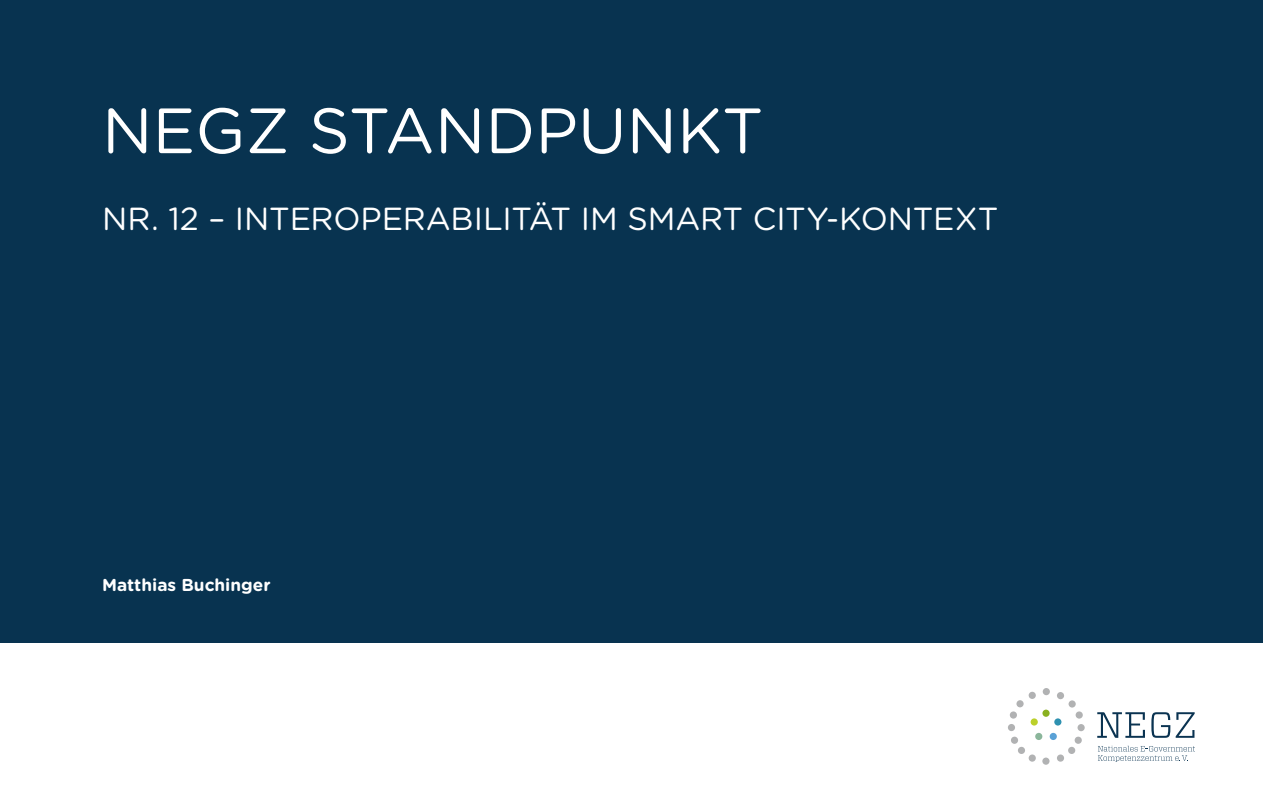
<style>
.page{position:relative;width:1263px;height:808px;background:#fff}
.page>*{position:absolute;margin:0;border:0;box-sizing:border-box;transform-origin:0 0}
.t1{font:63.9px "Gotham Rounded";color:#fff}
.t2{font:31.95px "Gotham Rounded";letter-spacing:-.01em;color:#fff}
.t3{font:700 17.25px "Gotham Rounded";color:#fff}
</style>
<div class="page">
<div style="left:0;top:0;width:1263px;height:642px;background:#083350"></div>
<svg style="left:1098px;top:746px;width:97px;height:16px"></svg>
<div style="left:1042px;top:757px;width:7px;height:8px;background:#b1b2b3;border-radius:50%"></div>
<div style="left:1077px;top:724px;width:8px;height:7px;background:#b1b2b3;border-radius:50%"></div>
<div style="left:1043px;top:688px;width:7px;height:7px;background:#b1b2b3;border-radius:50%"></div>
<div style="left:1016px;top:700px;width:8px;height:7px;background:#b1b2b3;border-radius:50%"></div>
<div style="left:1018px;top:747px;width:7px;height:7px;background:#b1b2b3;border-radius:50%"></div>
<svg style="left:1028px;top:754px;width:8px;height:8px"></svg>
<svg style="left:1057px;top:754px;width:7px;height:8px"></svg>
<svg style="left:1074px;top:736px;width:8px;height:8px"></svg>
<svg style="left:1011px;top:736px;width:7px;height:8px"></svg>
<svg style="left:1010px;top:711px;width:7px;height:8px"></svg>
<svg style="left:1028px;top:691px;width:8px;height:8px"></svg>
<svg style="left:1057px;top:692px;width:7px;height:7px"></svg>
<svg style="left:1075px;top:711px;width:8px;height:8px"></svg>
<div style="left:1068px;top:747px;width:7px;height:7px;background:#b1b2b3;border-radius:50%"></div>
<div style="left:1068px;top:700px;width:8px;height:7px;background:#b1b2b3;border-radius:50%"></div>
<div style="left:1008px;top:724px;width:7px;height:7px;background:#b1b2b3;border-radius:50%"></div>
<div style="left:1042px;top:710px;width:7px;height:7px;background:#8ab120;border-radius:50%"></div>
<div style="left:1031px;top:718px;width:7px;height:7px;background:#bbd02b;border-radius:50%"></div>
<div style="left:1050px;top:733px;width:7px;height:7px;background:#5aa1d6;border-radius:50%"></div>
<div style="left:1035px;top:733px;width:7px;height:7px;background:#8bb69b;border-radius:50%"></div>
<div style="left:1054px;top:718px;width:7px;height:7px;background:#2e91b0;border-radius:50%"></div>
<svg style="left:1097px;top:712px;width:48px;height:26px"></svg>
<svg style="left:1151px;top:712px;width:19px;height:26px"></svg>
<svg style="left:1176px;top:712px;width:19px;height:26px"></svg>
<h1 class="t1" style="left:102px;top:87px;width:663px">NEGZ STANDPUNKT</h1>
<p class="t2" style="left:102px;top:197px;width:898px">NR. 12 – INTEROPERABILITÄT IM SMART CITY-KONTEXT</p>
<p class="t3" style="left:102px;top:572px;width:170px">Matthias Buchinger</p>
</div>
